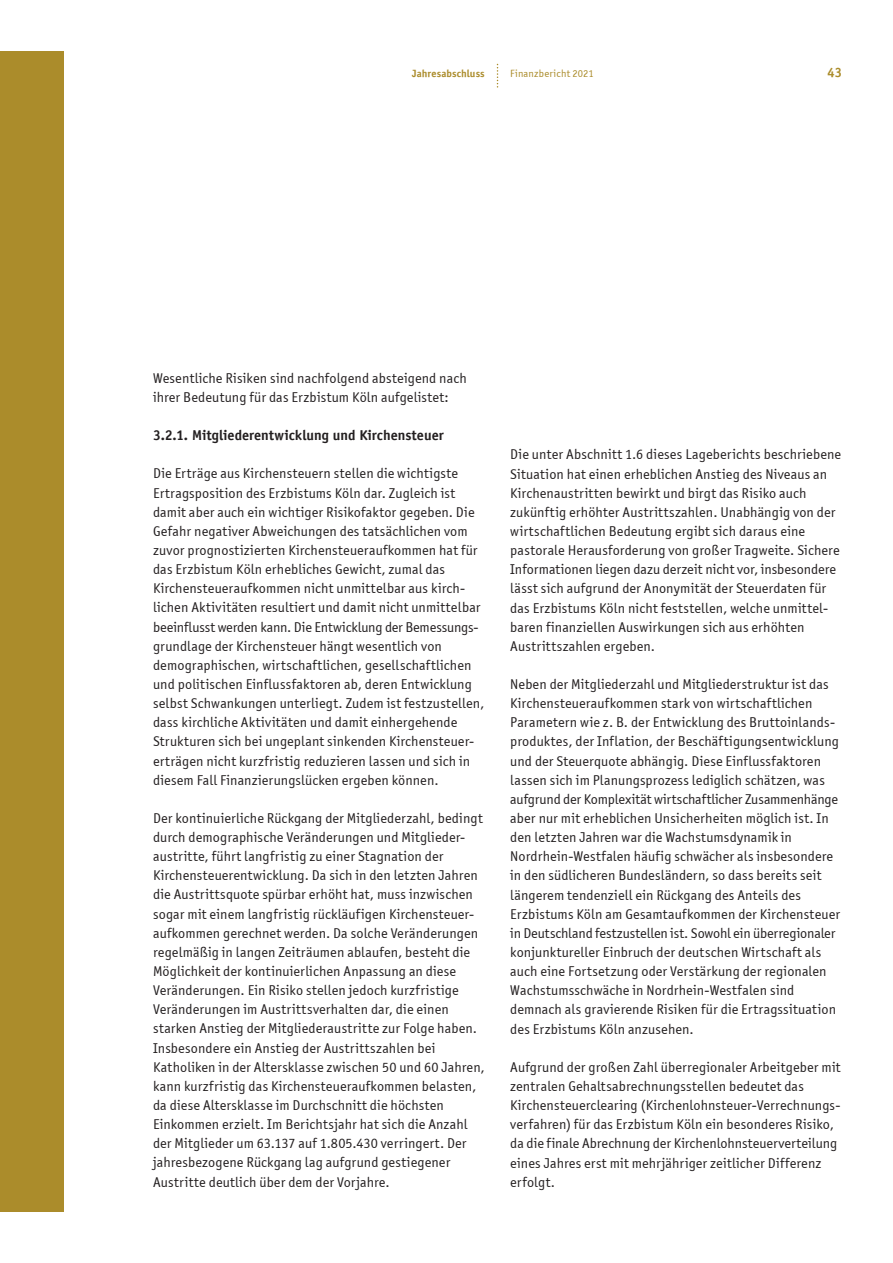
<style>
.page{position:relative;width:893px;height:1263px;background:#fff}
.page>*{position:absolute;margin:0;border:0;box-sizing:border-box;transform-origin:0 0}
.t1{font:14.25px/19.2px "Officina Sans ITCTT Book";letter-spacing:.01em;color:#231f20}
.t2{font:700 14.25px "Officina Sans";color:#231f20}
.t3{font:13.5px "Officina Sans ITCTT Bold";color:#ab8c2b}
.t4{font:10.5px "Officina Sans ITCTT Book";letter-spacing:.02em;color:#ab8c2b}
.t5{font:10.5px "Officina Sans ITCTT Bold";letter-spacing:.01em;color:#ab8c2b}
</style>
<div class="page">
<div style="left:0;top:51px;width:64px;height:1161px;background:#ab8c2b"></div>
<svg style="left:497px;top:64px;width:1px;height:24px"></svg>
<p class="t5" style="left:412px;top:66px;width:74px">Jahresabschluss</p>
<p class="t4" style="left:510px;top:67px;width:85px">Finanzbericht 2021</p>
<p class="t3" style="left:828px;top:64px;width:16px">43</p>
<p class="t1" style="left:153px;top:368px;width:315px">Wesentliche Risiken sind nachfolgend absteigend nach ihrer Bedeutung für das Erzbistum Köln aufgelistet:</p>
<p class="t2" style="left:153px;top:429px;width:292px">3.2.1. Mitgliederentwicklung und Kirchensteuer</p>
<p class="t1" style="left:153px;top:464px;width:333px">Die Erträge aus Kirchensteuern stellen die wichtigste Ertragsposition des Erzbistums Köln dar. Zugleich ist damit aber auch ein wichtiger Risikofaktor gegeben. Die Gefahr negativer Abweichungen des tatsächlichen vom zuvor prognostizierten Kirchensteueraufkommen hat für das Erzbistum Köln erhebliches Gewicht, zumal das Kirchensteueraufkommen nicht unmittelbar aus kirch&shy;lichen Aktivitäten resultiert und damit nicht unmittelbar beeinflusst werden kann. Die Entwicklung der Bemessungs&shy;grundlage der Kirchensteuer hängt wesentlich von demographischen, wirtschaftlichen, gesellschaftlichen und politischen Einflussfaktoren ab, deren Entwicklung selbst Schwankungen unterliegt. Zudem ist festzustellen, dass kirchliche Aktivitäten und damit einhergehende Strukturen sich bei ungeplant sinkenden Kirchensteuer&shy;erträgen nicht kurzfristig reduzieren lassen und sich in diesem Fall Finanzierungslücken ergeben können.</p>
<p class="t1" style="left:153px;top:808px;width:333px">Der kontinuierliche Rückgang der Mitgliederzahl, bedingt durch demographische Veränderungen und Mitglieder&shy;austritte, führt langfristig zu einer Stagnation der Kirchensteuerentwicklung. Da sich in den letzten Jahren die Austrittsquote spürbar erhöht hat, muss inzwischen sogar mit einem langfristig rückläufigen Kirchensteuer&shy;aufkommen gerechnet werden. Da solche Veränderungen regelmäßig in langen Zeiträumen ablaufen, besteht die Möglichkeit der kontinuierlichen Anpassung an diese Veränderungen. Ein Risiko stellen jedoch kurzfristige Veränderungen im Austrittsverhalten dar, die einen starken Anstieg der Mitgliederaustritte zur Folge haben.<br>Insbesondere ein Anstieg der Austrittszahlen bei Katholiken in der Altersklasse zwischen 50 und 60 Jahren, kann kurzfristig das Kirchensteueraufkommen belasten, da diese Altersklasse im Durchschnitt die höchsten Einkommen erzielt. Im Berichtsjahr hat sich die Anzahl der Mitglieder um 63.137 auf 1.805.430 verringert. Der jahresbezogene Rückgang lag aufgrund gestiegener Austritte deutlich über dem der Vorjahre.</p>
<p class="t1" style="left:510px;top:445px;width:332px">Die unter Abschnitt 1.6 dieses Lageberichts beschriebene Situation hat einen erheblichen Anstieg des Niveaus an Kirchenaustritten bewirkt und birgt das Risiko auch zukünftig erhöhter Austrittszahlen. Unabhängig von der wirtschaftlichen Bedeutung ergibt sich daraus eine pastorale Herausforderung von großer Tragweite. Sichere Informationen liegen dazu derzeit nicht vor, insbesondere lässt sich aufgrund der Anonymität der Steuerdaten für das Erzbistums Köln nicht feststellen, welche unmittel&shy;baren finanziellen Auswirkungen sich aus erhöhten Austrittszahlen ergeben.</p>
<p class="t1" style="left:510px;top:675px;width:331px">Neben der Mitgliederzahl und Mitgliederstruktur ist das Kirchensteueraufkommen stark von wirtschaftlichen Parametern wie z. B. der Entwicklung des Bruttoinlands&shy;produktes, der Inflation, der Beschäftigungsentwicklung und der Steuerquote abhängig. Diese Einflussfaktoren lassen sich im Planungsprozess lediglich schätzen, was aufgrund der Komplexität wirtschaftlicher Zusammenhänge aber nur mit erheblichen Unsicherheiten möglich ist. In den letzten Jahren war die Wachstumsdynamik in Nordrhein-Westfalen häufig schwächer als insbesondere in den südlicheren Bundesländern, so dass bereits seit längerem tendenziell ein Rückgang des Anteils des Erzbistums Köln am Gesamtaufkommen der Kirchensteuer in Deutschland festzustellen ist. Sowohl ein überregionaler konjunktureller Einbruch der deutschen Wirtschaft als auch eine Fortsetzung oder Verstärkung der regionalen Wachstumsschwäche in Nordrhein-Westfalen sind demnach als gravierende Risiken für die Ertragssituation des Erzbistums Köln anzusehen.</p>
<p class="t1" style="left:510px;top:1057px;width:332px">Aufgrund der großen Zahl überregionaler Arbeitgeber mit zentralen Gehaltsabrechnungsstellen bedeutet das Kirchensteuerclearing (Kirchenlohnsteuer-Verrechnungs&shy;verfahren) für das Erzbistum Köln ein besonderes Risiko, da die finale Abrechnung der Kirchenlohnsteuerverteilung eines Jahres erst mit mehrjähriger zeitlicher Differenz erfolgt.</p>
</div>
